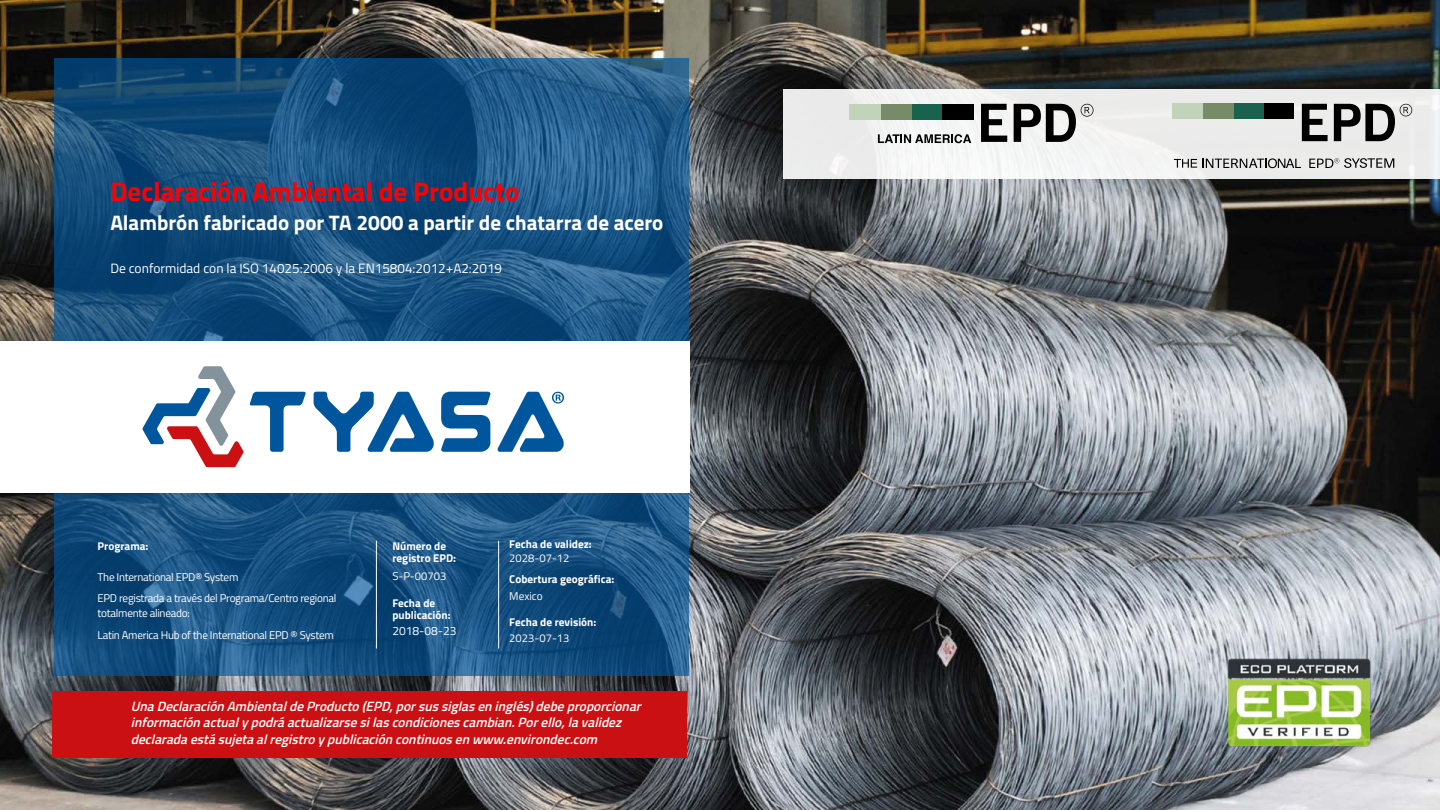
<style>
.page{position:relative;width:1440px;height:810px;background:#fff}
.page>*{position:absolute;margin:0;border:0;box-sizing:border-box;transform-origin:0 0}
.t1{font:700 27px "Titillium Web";color:#f00}
.t2{font:700 21px "Titillium Web";color:#fff}
.t3{font:italic 600 13.5px/16.6px "Titillium Web";color:#fff}
.t4{font:13.5px "Titillium Web";color:#fff}
.t5{font:12px "Titillium Web";color:#fff}
.t6{font:11.25px/21.8px "Titillium Web";letter-spacing:-.025em;color:#fff}
.t7{font:700 11.25px/12px "Titillium Web";color:#fff}
</style>
<div class="page">
<img style="left:0;top:0;width:1440px;height:810px">
<svg style="left:55px;top:58px;width:634px;height:618px;background:#185180"></svg>
<div style="left:52px;top:691px;width:635px;height:67px;background:#cb1013"></div>
<div style="left:0;top:341px;width:689px;height:151px;background:#fff"></div>
<hr style="left:376px;top:541px;width:1px;height:108px;background:#fff">
<hr style="left:499px;top:541px;width:1px;height:108px;background:#fff">
<svg style="left:142px;top:366px;width:102px;height:101px"></svg>
<svg style="left:441px;top:392px;width:50px;height:60px"></svg>
<svg style="left:314px;top:392px;width:120px;height:60px"></svg>
<svg style="left:250px;top:392px;width:56px;height:60px"></svg>
<svg style="left:497px;top:392px;width:67px;height:60px"></svg>
<div style="left:784px;top:89px;width:656px;height:89px;background:linear-gradient(to right,#f0f1f0,#e9e9e9)"></div>
<svg style="left:1309px;top:158px;width:85px;height:10px"></svg>
<svg style="left:1174px;top:158px;width:127px;height:10px"></svg>
<svg style="left:1302px;top:104px;width:26px;height:37px"></svg>
<svg style="left:1334px;top:104px;width:78px;height:37px;background:#868686"></svg>
<div style="left:1264px;top:104px;width:30px;height:15px;background:#000"></div>
<div style="left:1233px;top:104px;width:31px;height:15px;background:#19624e"></div>
<div style="left:1203px;top:104px;width:30px;height:15px;background:#788b68"></div>
<div style="left:1172px;top:104px;width:31px;height:15px;background:#c1d4b9"></div>
<svg style="left:878px;top:134px;width:93px;height:9px"></svg>
<svg style="left:981px;top:104px;width:26px;height:38px"></svg>
<svg style="left:1014px;top:104px;width:79px;height:38px"></svg>
<div style="left:942px;top:104px;width:31px;height:15px;background:#000"></div>
<div style="left:911px;top:104px;width:31px;height:15px;background:#19624e"></div>
<div style="left:880px;top:104px;width:31px;height:15px;background:#788b68"></div>
<div style="left:849px;top:104px;width:31px;height:15px;background:#c1d4b9"></div>
<img style="left:1208px;top:652px;width:182px;height:103px">
<h1 class="t1" style="left:110px;top:171px;width:411px">Declaración Ambiental de Producto</h1>
<h2 class="t2" style="left:110px;top:207px;width:555px">Alambrón fabricado por TA 2000 a partir de chatarra de acero</h2>
<p class="t4" style="left:110px;top:258px;width:393px">De conformidad con la ISO 14025:2006 y la EN15804:2012+A2:2019</p>
<p class="t7" style="left:98px;top:540px;width:52px">Programa:</p>
<p class="t6" style="left:98px;top:565px;width:240px">The International EPD® System<br>EPD registrada a través del Programa/Centro regional</p>
<p class="t6" style="left:98px;top:602px;width:238px">totalmente alineado:<br>Latin America Hub of the International EPD ® System</p>
<p class="t7" style="left:392px;top:539px;width:65px">Número de registro EPD:</p>
<p class="t7" style="left:392px;top:596px;width:60px">Fecha de publicación:</p>
<p class="t6" style="left:392px;top:564px;width:56px">S-P-00703</p>
<p class="t5" style="left:392px;top:622px;width:66px">2018-08-23</p>
<p class="t7" style="left:509px;top:538px;width:84px">Fecha de validez:</p>
<p class="t6" style="left:509px;top:547px;width:62px">2028-07-12</p>
<p class="t7" style="left:509px;top:573px;width:107px">Cobertura geográfica:</p>
<p class="t7" style="left:509px;top:615px;width:89px">Fecha de revisión:</p>
<p class="t6" style="left:509px;top:584px;width:35px">Mexico</p>
<p class="t6" style="left:509px;top:627px;width:62px">2023-07-13</p>
<p class="t3" style="left:131px;top:697px;width:516px">UnaDeclaraciónAmbientaldeProducto(EPD,porsussiglaseninglés)debeproporcionar informaciónactualypodráactualizarsesilascondicionescambian.Porello,lavalidez declaradaestásujetaalregistroypublicacióncontinuosenwww.environdec.com</p>
</div>
